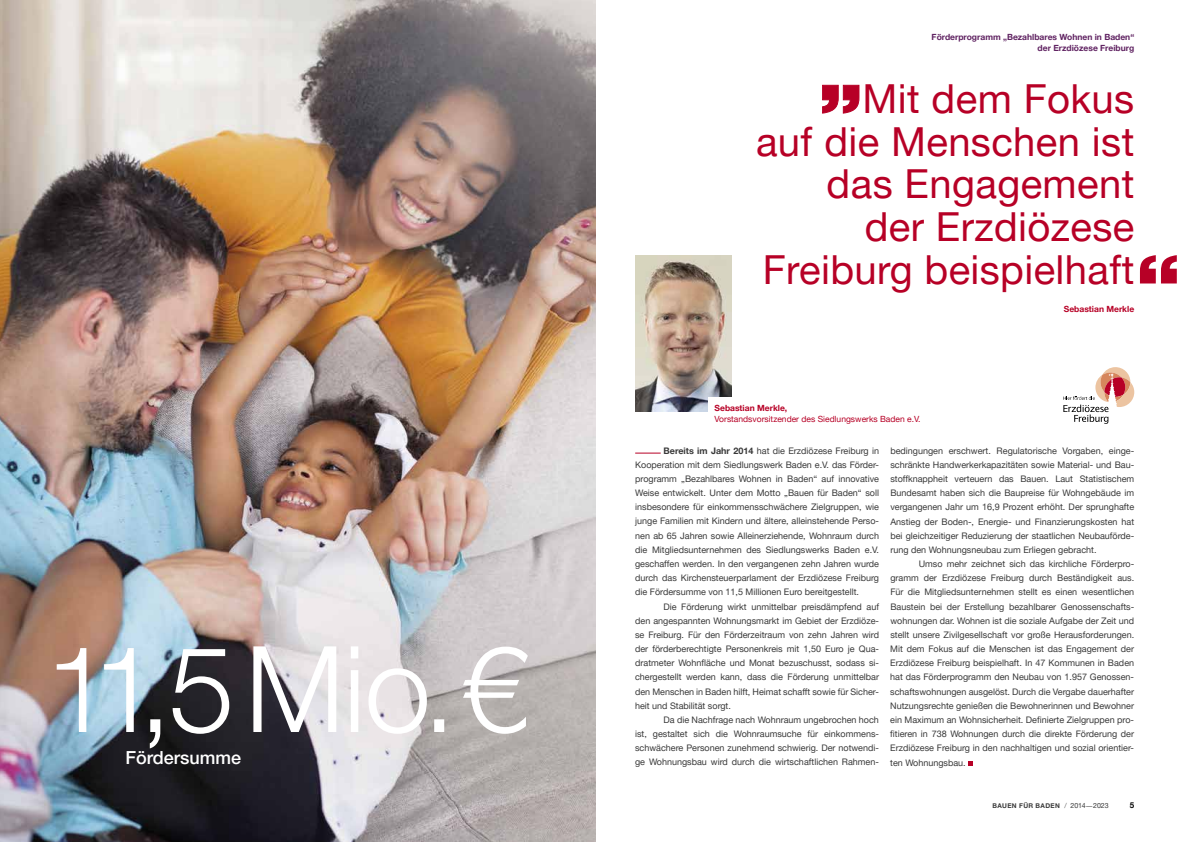
<style>
.page{position:relative;width:1191px;height:842px;background:#fff}
.page>*{position:absolute;margin:0;border:0;box-sizing:border-box;transform-origin:0 0}
.t1{font:40px/42.5px "Helvetica Neue LT Pro";letter-spacing:.01em;color:#b70026;text-align:right}
.t2{font:500 18px "Helvetica Neue LT Pro";color:#fff}
.t3{font:9px/14.2px "Helvetica Neue LT Pro";color:#393939;text-align:justify}
.t4{font:700 8.5px/11.3px "Helvetica Neue LT Pro";color:#602362;text-align:right}
.t5{font:8.5px "Helvetica Neue LT Pro";color:#b70026}
.t6{font:700 8.5px "Helvetica Neue LT Pro";color:#b70026}
.t7{font:700 8px "Helvetica Neue LT Pro";color:#000}
.t8{font:700 6.5px "Helvetica Neue LT Pro";letter-spacing:.05em;color:#393939}
.s1{font-weight:700}
.s2{font-weight:300;font-size:7px}
.s3{font-weight:400;font-size:7px}
.s4{font-weight:400;font-size:5.9px}
</style>
<div class="page">
<img style="left:0;top:0;width:595px;height:842px">
<svg style="left:635px;top:453px;width:25px;height:1px"></svg>
<svg style="left:968px;top:761px;width:4px;height:4px"></svg>
<svg style="left:1140px;top:255px;width:36px;height:28px"></svg>
<svg style="left:822px;top:85px;width:37px;height:29px"></svg>
<img style="left:635px;top:255px;width:96px;height:156px">
<div style="left:709px;top:397px;width:283px;height:28px;background:#fff"></div>
<svg style="left:57px;top:646px;width:471px;height:102px"></svg>
<svg style="left:1063px;top:367px;width:71px;height:57px"></svg>
<h2 class="t2" style="left:125px;top:747px;width:117px">Fördersumme</h2>
<p class="t4" style="left:931px;top:31px;width:204px">Förderprogramm „Bezahlbares Wohnen in Baden“ der Erzdiözese Freiburg</p>
<h1 class="t1" style="left:756px;top:77px;width:380px">Mit dem Fokus<br>auf die Menschen ist das Engagement<br>der Erzdiözese<br>Freiburg beispielhaft</h1>
<p class="t6" style="left:1064px;top:304px;width:72px">Sebastian Merkle</p>
<p class="t6" style="left:714px;top:403px;width:74px">Sebastian Merkle,</p>
<p class="t5" style="left:714px;top:414px;width:207px">Vorstandsvorsitzender des Siedlungswerks Baden e.V.</p>
<p class="t3" style="left:635px;top:443px;width:245px;text-indent:28px"><span class="s1">Bereits im Jahr 2014</span> hat die Erzdiözese Freiburg in Kooperation mit dem Siedlungswerk Baden e.V. das Förder&shy;programm „Bezahlbares Wohnen in Baden“ auf innovative Weise entwickelt. Unter dem Motto „Bauen für Baden“ soll insbesondere für einkommensschwächere Zielgruppen, wie junge Familien mit Kindern und ältere, alleinstehende Perso&shy;nen ab 65 Jahren sowie Alleinerziehende, Wohnraum durch die Mitgliedsunternehmen des Siedlungswerks Baden e.V. geschaffen werden. In den vergangenen zehn Jahren wurde durch das Kirchensteuerparlament der Erzdiözese Freiburg die Fördersumme von 11,5 Millionen Euro bereitgestellt.</p>
<p class="t3" style="left:635px;top:599px;width:245px;text-indent:28px">Die Förderung wirkt unmittelbar preisdämpfend auf den angespannten Wohnungsmarkt im Gebiet der Erzdiöze&shy;se Freiburg. Für den Förderzeitraum von zehn Jahren wird der förderberechtigte Personenkreis mit 1,50 Euro je Qua&shy;dratmeter Wohnfläche und Monat bezuschusst, sodass si&shy;chergestellt werden kann, dass die Förderung unmittelbar den Menschen in Baden hilft, Heimat schafft sowie für Sicher&shy;heit und Stabilität sorgt.</p>
<p class="t3" style="left:635px;top:712px;width:245px;text-indent:28px">Da die Nachfrage nach Wohnraum ungebrochen hoch ist, gestaltet sich die Wohnraumsuche für einkommens&shy;schwächere Personen zunehmend schwierig. Der notwendi&shy;ge Wohnungsbau wird durch die wirtschaftlichen Rahmen-</p>
<p class="t3" style="left:890px;top:443px;width:245px">bedingungen erschwert. Regulatorische Vorgaben, einge&shy;schränkte Handwerkerkapazitäten sowie Material- und Bau&shy;stoffknappheit verteuern das Bauen. Laut Statistischem Bundesamt haben sich die Baupreise für Wohngebäude im vergangenen Jahr um 16,9 Prozent erhöht. Der sprunghafte Anstieg der Boden-, Energie- und Finanzierungskosten hat bei gleichzeitiger Reduzierung der staatlichen Neubauförde&shy;rung den Wohnungsneubau zum Erliegen gebracht.</p>
<p class="t3" style="left:890px;top:556px;width:245px;text-indent:28px">Umso mehr zeichnet sich das kirchliche Förderpro&shy;gramm der Erzdiözese Freiburg durch Beständigkeit aus.<br>Für die Mitgliedsunternehmen stellt es einen wesentlichen Baustein bei der Erstellung bezahlbarer Genossenschafts&shy;wohnungen dar. Wohnen ist die soziale Aufgabe der Zeit und stellt unsere Zivilgesellschaft vor große Herausforderungen.<br>Mit dem Fokus auf die Menschen ist das Engagement der Erzdiözese Freiburg beispielhaft. In 47 Kommunen in Baden hat das Förderprogramm den Neubau von 1.957 Genossen&shy;schaftswohnungen ausgelöst. Durch die Vergabe dauerhafter Nutzungsrechte genießen die Bewohnerinnen und Bewohner ein Maximum an Wohnsicherheit. Definierte Zielgruppen pro&shy;fitieren in 738 Wohnungen durch die direkte Förderung der Erzdiözese Freiburg in den nachhaltigen und sozial orientier&shy;ten Wohnungsbau.</p>
<p class="t8" style="left:992px;top:802px;width:118px">BAUEN FÜR BADEN <span class="s2">/</span> <span class="s3">2014</span><span class="s4">—</span><span class="s3">2023</span></p>
<p class="t7" style="left:1129px;top:800px;width:6px">5</p>
</div>
